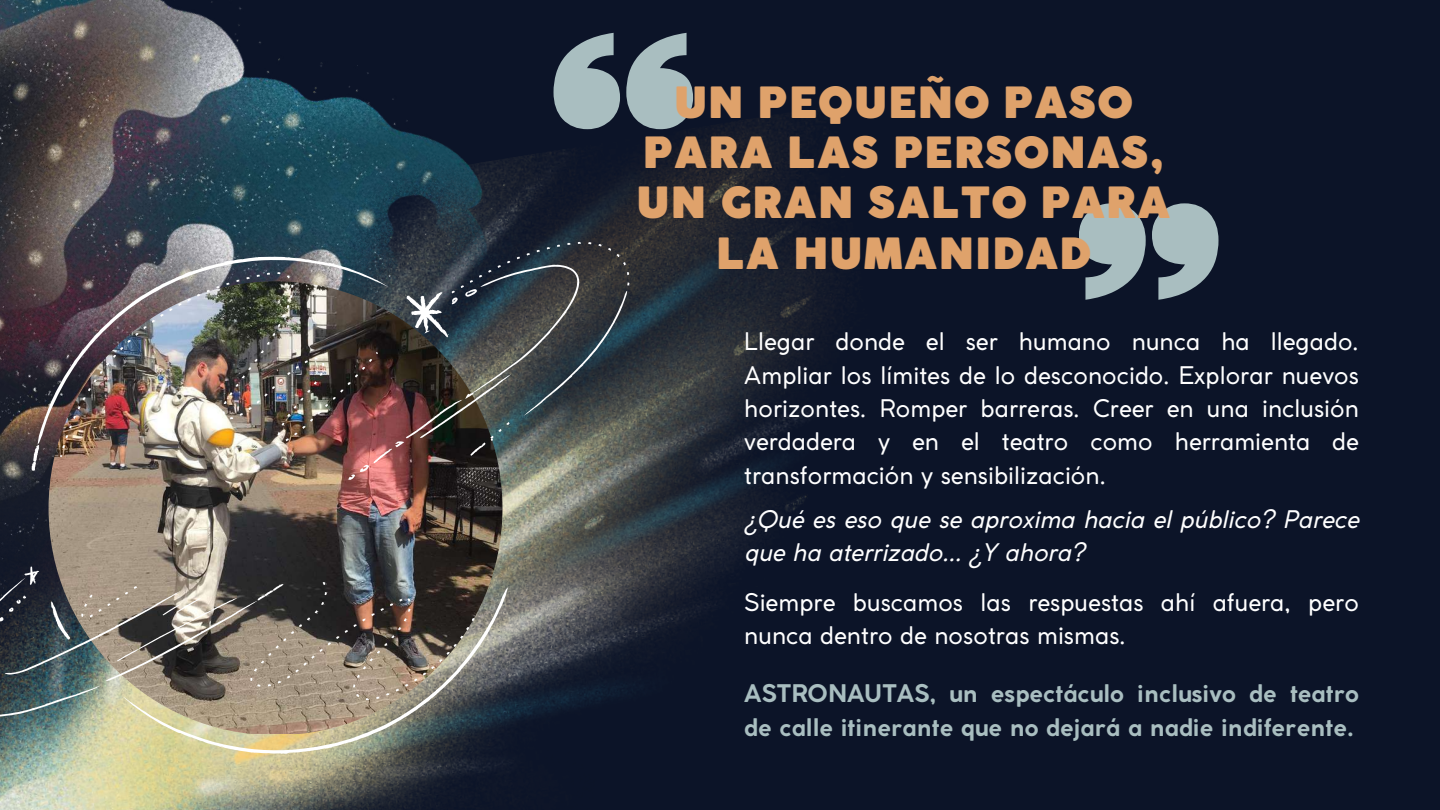
<style>
.page{position:relative;width:1440px;height:810px;background:#0c1428}
.page>*{position:absolute;margin:0;border:0;box-sizing:border-box;transform-origin:0 0}
.t1{font:900 42.5px/50.3px "Coco Gothic";color:#dfa26b;text-align:center}
.t2{font:24px/33.3px "Coco Gothic";color:#fff;text-align:justify}
.t3{font:700 24px/34px "Coco Gothic";color:#a9bec0}
.t4{font:italic 24px/33.3px "Coco Gothic";color:#fff}
</style>
<div class="page">
<img style="left:0;top:115px;width:836px;height:695px">
<img style="left:0;top:0;width:555px;height:806px">
<img style="left:0;top:242px;width:630px;height:512px">
<svg style="left:554px;top:33px;width:139px;height:96px"></svg>
<svg style="left:1079px;top:203px;width:140px;height:97px"></svg>
<h1 class="t1" style="left:636px;top:81px;width:536px">UN PEQUEÑO PASO<br>PARA LAS PERSONAS,<br>UN GRAN SALTO PARA<br>LA HUMANIDAD</h1>
<p class="t2" style="left:744px;top:327px;width:616px">Llegar donde el ser humano nunca ha llegado.<br>Ampliar los límites de lo desconocido. Explorar nuevos horizontes. Romper barreras. Creer en una inclusión verdadera y en el teatro como herramienta de transformación y sensibilización.</p>
<p class="t4" style="left:744px;top:505px;width:616px">¿Qué es eso que se aproxima hacia el público? Parece que ha aterrizado... ¿Y ahora?</p>
<p class="t2" style="left:744px;top:588px;width:616px">Siempre buscamos las respuestas ahí afuera, pero nunca dentro de nosotras mismas.</p>
<p class="t3" style="left:744px;top:679px;width:616px">ASTRONAUTAS, un espectáculo inclusivo de teatro de calle itinerante que no dejará a nadie indiferente.</p>
</div>
